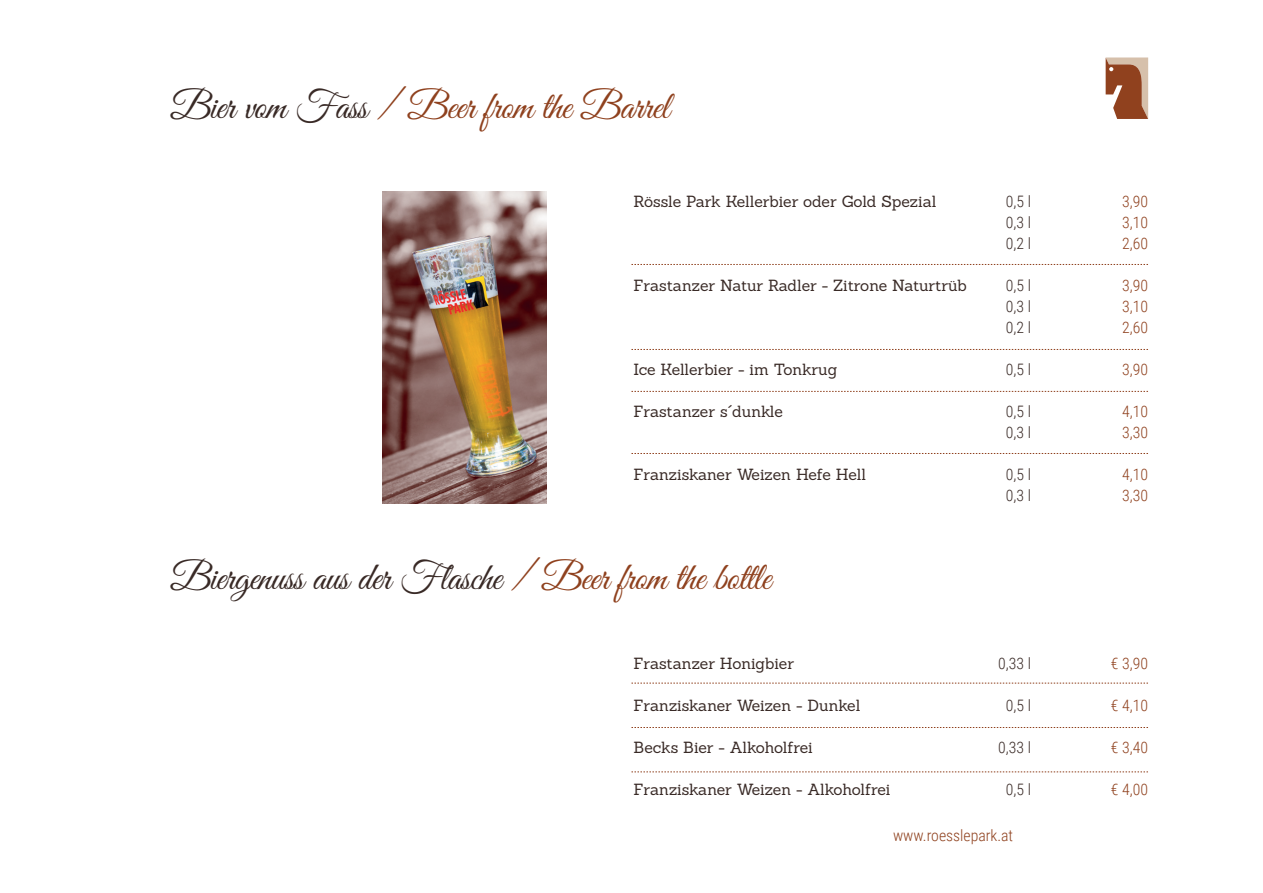
<style>
.page{position:relative;width:1263px;height:893px;background:#fff}
.page>*{position:absolute;margin:0;border:0;box-sizing:border-box;transform-origin:0 0}
.t1{font:39px "Great Vibes";letter-spacing:-.015em;color:#392a26}
.t2{font:39px "Great Vibes";letter-spacing:-.015em;color:#8f411e}
.t3{font:15.75px "Sanchez";letter-spacing:-.005em;color:#392a26}
.t4{font:300 15.75px "Roboto Condensed";color:#8f411e}
.t5{font:300 15.75px "Roboto Condensed";color:#392a26}
.s1{color:#392a26}
.s2{color:#8f411e}
</style>
<div class="page">
<svg style="left:1106px;top:58px;width:42px;height:61px;background:#ad7559"></svg>
<svg style="left:631px;top:264px;width:517px;height:1px"></svg>
<svg style="left:631px;top:349px;width:517px;height:1px"></svg>
<svg style="left:631px;top:391px;width:517px;height:1px"></svg>
<svg style="left:631px;top:453px;width:517px;height:1px"></svg>
<svg style="left:631px;top:683px;width:517px;height:1px"></svg>
<svg style="left:631px;top:727px;width:517px;height:1px"></svg>
<svg style="left:631px;top:772px;width:517px;height:1px"></svg>
<img style="left:383px;top:191px;width:163px;height:313px">
<h1 class="t2" style="left:170px;top:85px;width:501px"><span class="s1">Bier vom Fass</span> / Beer from the Barrel</h1>
<p class="t3" style="left:634px;top:191px;width:304px">Rössle Park Kellerbier oder Gold Spezial</p>
<p class="t5" style="left:1006px;top:191px;width:27px">0,5 l</p>
<p class="t4" style="left:1122px;top:191px;width:27px">3,90</p>
<p class="t5" style="left:1006px;top:212px;width:27px">0,3 l</p>
<p class="t4" style="left:1122px;top:212px;width:27px">3,10</p>
<p class="t5" style="left:1006px;top:233px;width:27px">0,2 l</p>
<p class="t4" style="left:1122px;top:233px;width:27px">2,60</p>
<p class="t3" style="left:633px;top:275px;width:335px">Frastanzer Natur Radler - Zitrone Naturtrüb</p>
<p class="t5" style="left:1006px;top:275px;width:27px">0,5 l</p>
<p class="t4" style="left:1122px;top:275px;width:27px">3,90</p>
<p class="t5" style="left:1006px;top:296px;width:27px">0,3 l</p>
<p class="t4" style="left:1122px;top:296px;width:27px">3,10</p>
<p class="t5" style="left:1006px;top:317px;width:27px">0,2 l</p>
<p class="t4" style="left:1122px;top:317px;width:27px">2,60</p>
<p class="t3" style="left:633px;top:359px;width:205px">Ice Kellerbier - im Tonkrug</p>
<p class="t5" style="left:1006px;top:359px;width:27px">0,5 l</p>
<p class="t4" style="left:1122px;top:359px;width:27px">3,90</p>
<p class="t3" style="left:633px;top:401px;width:151px">Frastanzer s´dunkle</p>
<p class="t5" style="left:1006px;top:401px;width:27px">0,5 l</p>
<p class="t4" style="left:1122px;top:401px;width:27px">4,10</p>
<p class="t5" style="left:1006px;top:422px;width:27px">0,3 l</p>
<p class="t4" style="left:1122px;top:422px;width:27px">3,30</p>
<p class="t3" style="left:633px;top:464px;width:234px">Franziskaner Weizen Hefe Hell</p>
<p class="t5" style="left:1006px;top:464px;width:27px">0,5 l</p>
<p class="t4" style="left:1122px;top:464px;width:27px">4,10</p>
<p class="t5" style="left:1006px;top:485px;width:27px">0,3 l</p>
<p class="t4" style="left:1122px;top:485px;width:27px">3,30</p>
<h1 class="t1" style="left:170px;top:556px;width:602px">Biergenuss aus der Flasche <span class="s2">/ Beer from the bottle</span></h1>
<p class="t3" style="left:633px;top:653px;width:162px">Frastanzer Honigbier</p>
<p class="t5" style="left:998px;top:653px;width:34px">0,33 l</p>
<p class="t4" style="left:1111px;top:653px;width:39px">€ 3,90</p>
<p class="t3" style="left:634px;top:695px;width:228px">Franziskaner Weizen - Dunkel</p>
<p class="t5" style="left:1006px;top:695px;width:27px">0,5 l</p>
<p class="t4" style="left:1111px;top:695px;width:39px">€ 4,10</p>
<p class="t3" style="left:634px;top:737px;width:181px">Becks Bier - Alkoholfrei</p>
<p class="t5" style="left:998px;top:737px;width:34px">0,33 l</p>
<p class="t4" style="left:1111px;top:737px;width:39px">€ 3,40</p>
<p class="t3" style="left:634px;top:779px;width:258px">Franziskaner Weizen - Alkoholfrei</p>
<p class="t5" style="left:1006px;top:779px;width:27px">0,5 l</p>
<p class="t4" style="left:1111px;top:779px;width:39px">€ 4,00</p>
<p class="t4" style="left:893px;top:824px;width:122px">www.roesslepark.at</p>
</div>
